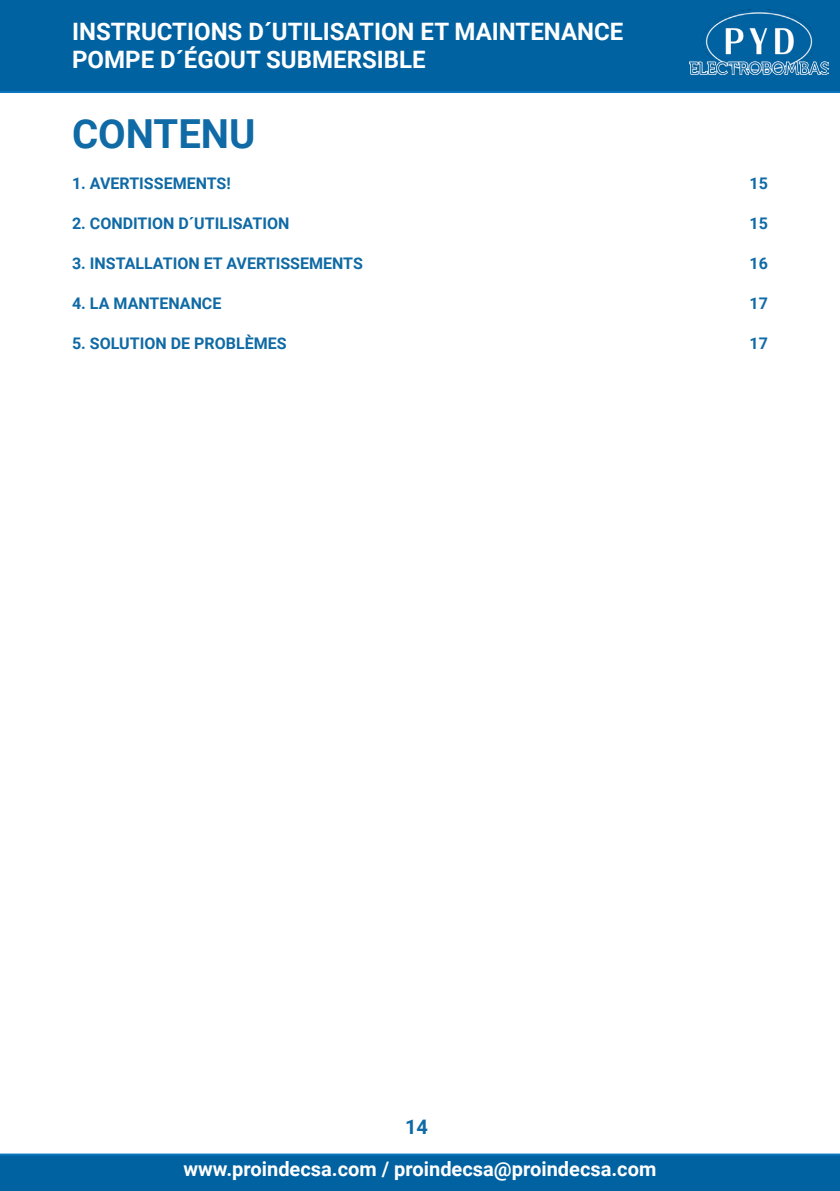
<style>
.page{position:relative;width:840px;height:1191px;background:#fff}
.page>*{position:absolute;margin:0;border:0;box-sizing:border-box;transform-origin:0 0}
.t1{font:700 40px "Roboto";color:#0f6aa5}
.t2{font:700 24px/28.8px "Roboto";color:#fff}
.t3{font:700 20px "Roboto";color:#fff}
.t4{font:700 20px "Roboto";color:#0f6aa5}
.t5{font:700 16px "Roboto";color:#0f6aa5}
</style>
<div class="page">
<div style="left:0;top:0;width:839px;height:93px;background:#0062a0"></div>
<svg style="left:0;top:1153px;width:839px;height:38px;background:#0465a2"></svg>
<img style="left:688px;top:10px;width:139px;height:65px">
<h2 class="t2" style="left:72px;top:16px;width:552px">INSTRUCTIONS D´UTILISATION ET MAINTENANCE<br>POMPE D´ÉGOUT SUBMERSIBLE</h2>
<p class="t1" style="left:72px;top:105px;width:185px">CONTENU</p>
<p class="t5" style="left:72px;top:172px;width:160px">1. AVERTISSEMENTS!</p>
<p class="t5" style="left:72px;top:212px;width:219px">2. CONDITION D´UTILISATION</p>
<p class="t5" style="left:72px;top:252px;width:292px">3. INSTALLATION ET AVERTISSEMENTS</p>
<p class="t5" style="left:72px;top:292px;width:151px">4. LA MANTENANCE</p>
<p class="t5" style="left:72px;top:332px;width:216px">5. SOLUTION DE PROBLÈMES</p>
<p class="t5" style="left:749px;top:172px;width:20px">15</p>
<p class="t5" style="left:749px;top:212px;width:20px">15</p>
<p class="t5" style="left:749px;top:252px;width:20px">16</p>
<p class="t5" style="left:749px;top:292px;width:20px">17</p>
<p class="t5" style="left:749px;top:332px;width:20px">17</p>
<p class="t4" style="left:405px;top:1112px;width:24px">14</p>
<p class="t3" style="left:183px;top:1154px;width:474px">www.proindecsa.com / proindecsa@proindecsa.com</p>
</div>
